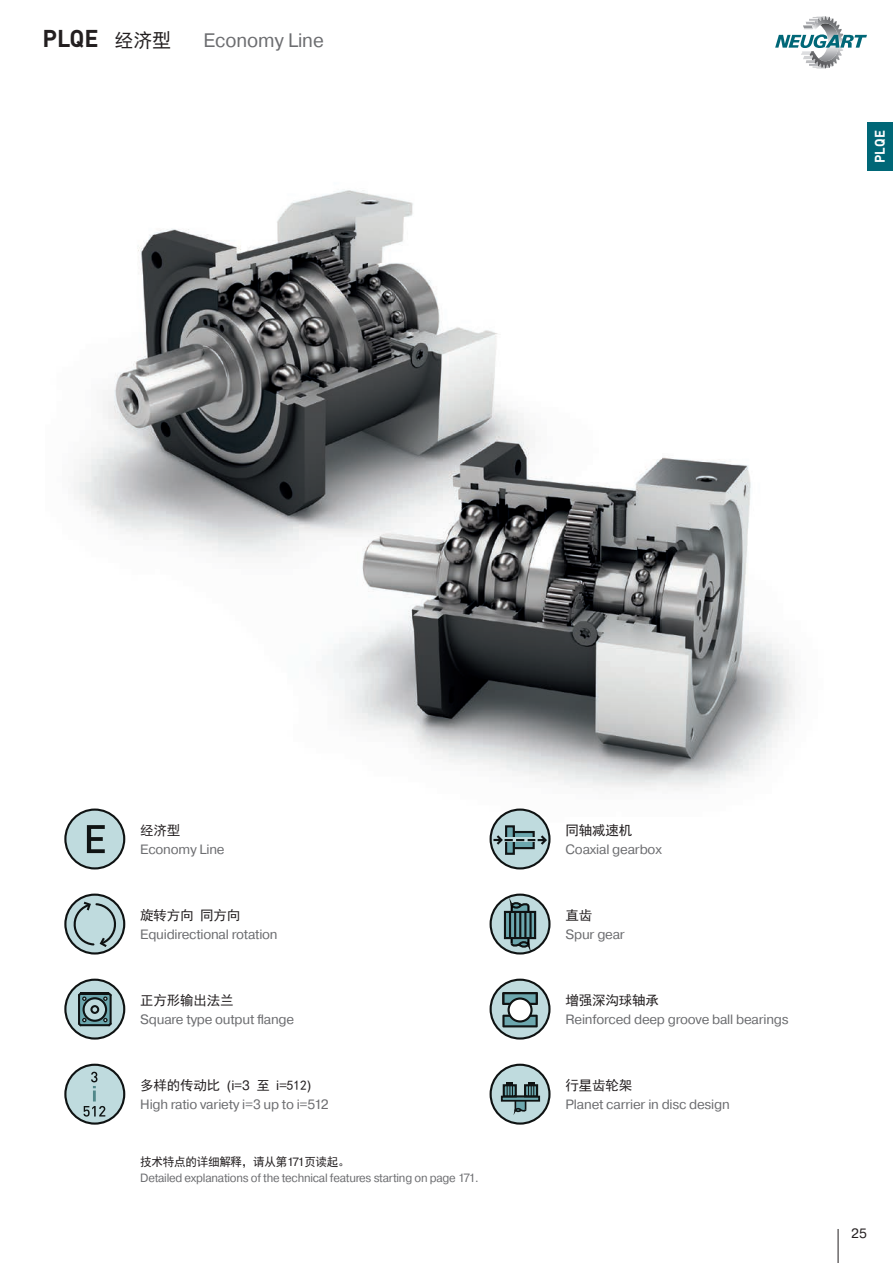
<style>
.page{position:relative;width:893px;height:1263px;background:#fff}
.page>*{position:absolute;margin:0;border:0;box-sizing:border-box;transform-origin:0 0}
.t1{font:700 24px "DIN Pro";color:#231f20}
.t2{font:19.5px "Pragmatica";letter-spacing:-.005em;color:#6c6d70}
.t3{font:700 13.8px "DIN Pro";color:#fff;scale:.96 1}
.t4{font:13.5px "Pragmatica";letter-spacing:-.015em;color:#6c6d70}
.t5{font:13.5px "Sim Hei";letter-spacing:-.015em;color:#231f20}
.t6{font:13.5px "Pragmatica";color:#231f20}
.t7{font:12px "Pragmatica";letter-spacing:-.02em;color:#6c6d70;scale:.96 1}
.t8{font:12px "Sim Hei";letter-spacing:-.02em;color:#231f20;scale:.96 1}
.s1{font-family:"Sim Hei";font-weight:400;font-size:19.5px}
.s2{font-family:"Pragmatica"}
</style>
<div class="page">
<svg style="left:775px;top:16px;width:92px;height:53px"></svg>
<hr style="left:838px;top:1229px;width:1px;height:34px;background:#231f20">
<img style="left:64px;top:190px;width:731px;height:707px">
<div style="left:867px;top:122px;width:26px;height:49px;background:#006777"></div>
<div style="left:65px;top:809px;width:59px;height:59px;background:#bfdbde;border-radius:50%"></div>
<div style="left:64px;top:808px;width:61px;height:61px;border:2px solid #0f1313;border-radius:50%"></div>
<svg style="left:87px;top:825px;width:18px;height:28px"></svg>
<div style="left:491px;top:809px;width:58px;height:59px;background:#bfdbde;border-radius:50%"></div>
<div style="left:490px;top:808px;width:60px;height:61px;border:2px solid #0f1313;border-radius:50%"></div>
<div style="left:513px;top:831px;width:22px;height:18px;border:2px solid #0f1313"></div>
<div style="left:506px;top:826px;width:8px;height:28px;background:#6ca7ae"></div>
<div style="left:505px;top:825px;width:10px;height:30px;border:2px solid #0f1313"></div>
<svg style="left:493px;top:833px;width:56px;height:14px"></svg>
<svg style="left:65px;top:895px;width:59px;height:58px"></svg>
<div style="left:64px;top:893px;width:61px;height:61px;border:2px solid #0f1313;border-radius:50%"></div>
<svg style="left:73px;top:900px;width:43px;height:48px;background:#a2babd"></svg>
<svg style="left:491px;top:895px;width:58px;height:58px"></svg>
<div style="left:490px;top:893px;width:60px;height:61px;border:2px solid #0f1313;border-radius:50%"></div>
<svg style="left:505px;top:900px;width:31px;height:50px"></svg>
<div style="left:504px;top:911px;width:32px;height:28px;border:2px solid #0f1313"></div>
<div style="left:65px;top:980px;width:59px;height:58px;background:#bfdbde;border-radius:50%"></div>
<div style="left:64px;top:979px;width:61px;height:60px;border:2px solid #0f1313;border-radius:50%"></div>
<svg style="left:78px;top:992px;width:34px;height:34px"></svg>
<div style="left:491px;top:980px;width:58px;height:58px;background:#bfdbde;border-radius:50%"></div>
<div style="left:490px;top:979px;width:60px;height:60px;border:2px solid #0f1313;border-radius:50%"></div>
<svg style="left:502px;top:992px;width:36px;height:35px"></svg>
<div style="left:65px;top:1065px;width:59px;height:58px;background:#bfdbde;border-radius:50%"></div>
<div style="left:64px;top:1064px;width:61px;height:61px;border:2px solid #0f1313;border-radius:50%"></div>
<svg style="left:83px;top:1072px;width:22px;height:44px"></svg>
<div style="left:491px;top:1065px;width:58px;height:58px;background:#bfdbde;border-radius:50%"></div>
<div style="left:490px;top:1064px;width:60px;height:61px;border:2px solid #0f1313;border-radius:50%"></div>
<div style="left:515px;top:1095px;width:11px;height:15px;background:#6ca7ae;border:2px solid #0f1313"></div>
<div style="left:501px;top:1096px;width:39px;height:6px;border:2px solid #0f1313"></div>
<div style="left:504px;top:1085px;width:12px;height:11px;background:#6ca7ae"></div>
<div style="left:503px;top:1084px;width:14px;height:13px;border:2px solid #0f1313"></div>
<div style="left:525px;top:1085px;width:12px;height:11px;background:#6ca7ae"></div>
<div style="left:524px;top:1084px;width:14px;height:13px;border:2px solid #0f1313"></div>
<svg style="left:506px;top:1083px;width:7px;height:13px"></svg>
<svg style="left:528px;top:1083px;width:7px;height:13px"></svg>
<svg style="left:514px;top:1106px;width:13px;height:8px"></svg>
<p class="t1" style="left:43px;top:19px;width:130px">PLQE <span class="s1">经济型</span></p>
<p class="t2" style="left:204px;top:28px;width:122px">Economy Line</p>
<p class="t3" style="left:869px;top:163px;width:36px;rotate:-90deg">PLQE</p>
<p class="t5" style="left:140px;top:823px;width:42px">经济型</p>
<p class="t4" style="left:140px;top:841px;width:86px">Economy Line</p>
<p class="t5" style="left:566px;top:823px;width:68px">同轴减速机</p>
<p class="t4" style="left:566px;top:841px;width:98px">Coaxial gearbox</p>
<p class="t5" style="left:140px;top:908px;width:101px">旋转方向 同方向</p>
<p class="t4" style="left:140px;top:926px;width:139px">Equidirectional rotation</p>
<p class="t5" style="left:566px;top:908px;width:28px">直齿</p>
<p class="t4" style="left:566px;top:926px;width:61px">Spur gear</p>
<p class="t5" style="left:140px;top:993px;width:95px">正方形输出法兰</p>
<p class="t4" style="left:140px;top:1011px;width:155px">Square type output flange</p>
<p class="t5" style="left:566px;top:993px;width:95px">增强深沟球轴承</p>
<p class="t4" style="left:566px;top:1011px;width:225px">Reinforced deep groove ball bearings</p>
<p class="t5" style="left:140px;top:1078px;width:173px">多样的传动比 <span class="s2">(i=3</span> 至 <span class="s2">i=</span>512<span class="s2">)</span></p>
<p class="t4" style="left:140px;top:1096px;width:190px">High ratio variety i=3 up to i=512</p>
<p class="t5" style="left:566px;top:1078px;width:68px">行星齿轮架</p>
<p class="t4" style="left:566px;top:1096px;width:166px">Planet carrier in disc design</p>
<p class="t8" style="left:140px;top:1155px;width:220px">技术特点的详细解释，请从第<span class="s2">171</span>页读起。</p>
<p class="t7" style="left:140px;top:1171px;width:354px">Detailed explanations of the technical features starting on page 171.</p>
<p class="t6" style="left:851px;top:1225px;width:17px">25</p>
</div>
